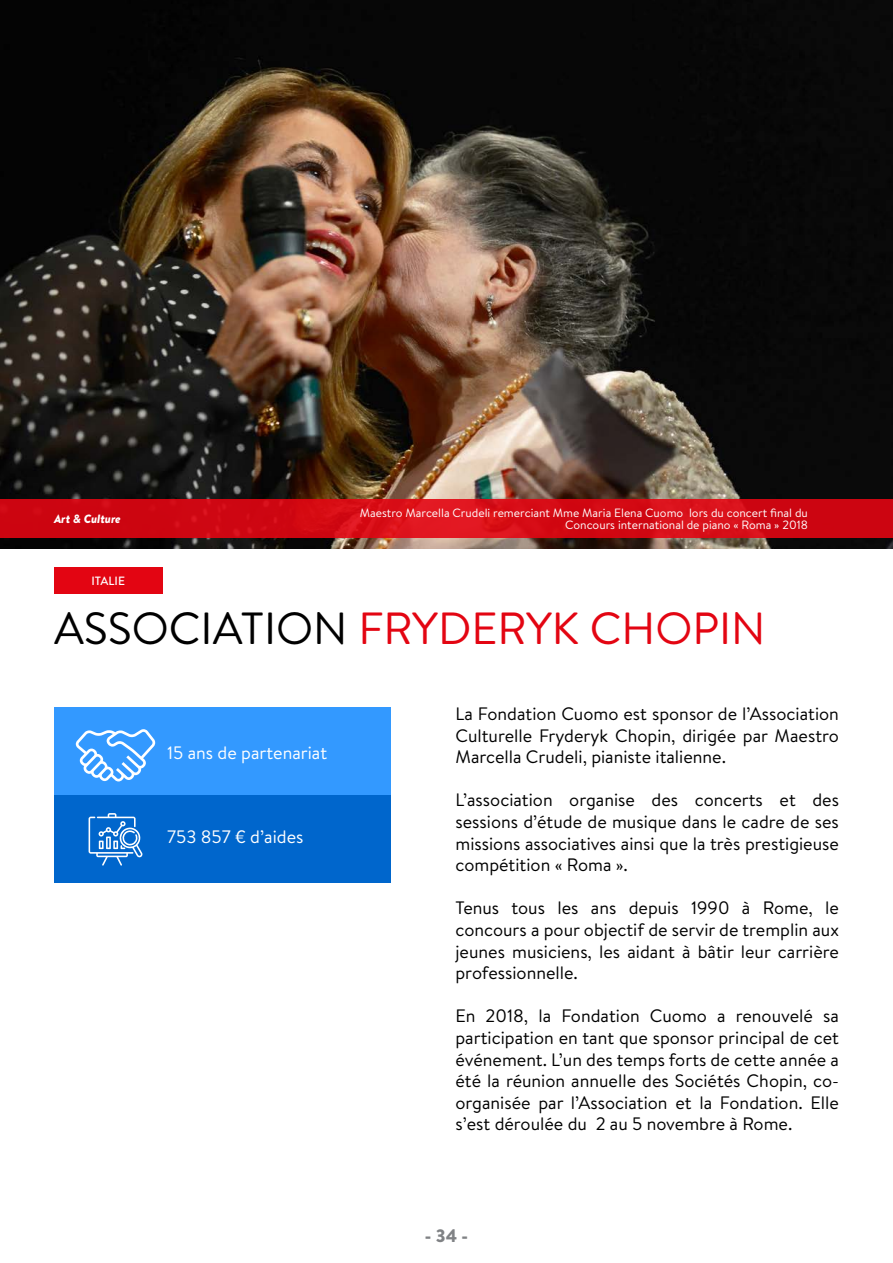
<style>
.page{position:relative;width:893px;height:1263px;background:#fff}
.page>*{position:absolute;margin:0;border:0;box-sizing:border-box;transform-origin:0 0}
.t1{font:45px "Brandon Text";color:#e30512}
.t2{font:18px/21.6px "Brandon Text";color:#000;text-align:justify}
.t3{font:18px "Brandon Text";color:#fff}
.t4{font:900 18px "Brandon Text";color:#808285}
.t5{font:12px "Brandon Text";color:#fff}
.t6{font:italic 900 12px "Brandon Text";color:#fff}
.t7{font:500 12px "Brandon Text";color:#fff}
.s1{color:#000}
</style>
<div class="page">
<img style="left:0;top:0;width:893px;height:549px">
<svg style="left:0;top:500px;width:893px;height:38px;background:#d20a14"></svg>
<div style="left:54px;top:707px;width:336px;height:87px;background:#39f"></div>
<div style="left:54px;top:796px;width:336px;height:87px;background:#06c"></div>
<svg style="left:76px;top:729px;width:79px;height:52px"></svg>
<svg style="left:89px;top:813px;width:53px;height:52px"></svg>
<div style="left:54px;top:567px;width:108px;height:27px;background:#e30512"></div>
<p class="t6" style="left:54px;top:510px;width:68px">Art &amp; Culture</p>
<p class="t7" style="left:91px;top:572px;width:35px">ITALIE</p>
<p class="t5" style="left:360px;top:505px;width:450px">Maestro Marcella Crudeli remerciant Mme Maria Elena Cuomo lors du concert final du</p>
<p class="t5" style="left:565px;top:517px;width:244px">Concours international de piano « Roma » 2018</p>
<p class="t1" style="left:54px;top:598px;width:713px"><span class="s1">ASSOCIATION</span> FRYDERYK CHOPIN</p>
<p class="t3" style="left:167px;top:740px;width:162px">15 ans de partenariat</p>
<p class="t3" style="left:167px;top:824px;width:138px">753 857 € d’aides</p>
<p class="t2" style="left:455px;top:702px;width:385px">La Fondation Cuomo est sponsor de l’Association Culturelle Fryderyk Chopin, dirigée par Maestro Marcella Crudeli, pianiste italienne.</p>
<p class="t2" style="left:455px;top:789px;width:385px">L’association organise des concerts et des sessions d’étude de musique dans le cadre de ses missions associatives ainsi que la très prestigieuse compétition « Roma ».</p>
<p class="t2" style="left:455px;top:897px;width:385px">Tenus tous les ans depuis 1990 à Rome, le concours a pour objectif de servir de tremplin aux jeunes musiciens, les aidant à bâtir leur carrière professionnelle.</p>
<p class="t2" style="left:455px;top:1005px;width:385px">En 2018, la Fondation Cuomo a renouvelé sa participation en tant que sponsor principal de cet événement. L’un des temps forts de cette année a été la réunion annuelle des Sociétés Chopin, co&shy;organisée par l’Association et la Fondation. Elle s’est déroulée du 2 au 5 novembre à Rome.</p>
<p class="t4" style="left:425px;top:1223px;width:45px">- 34 -</p>
</div>
